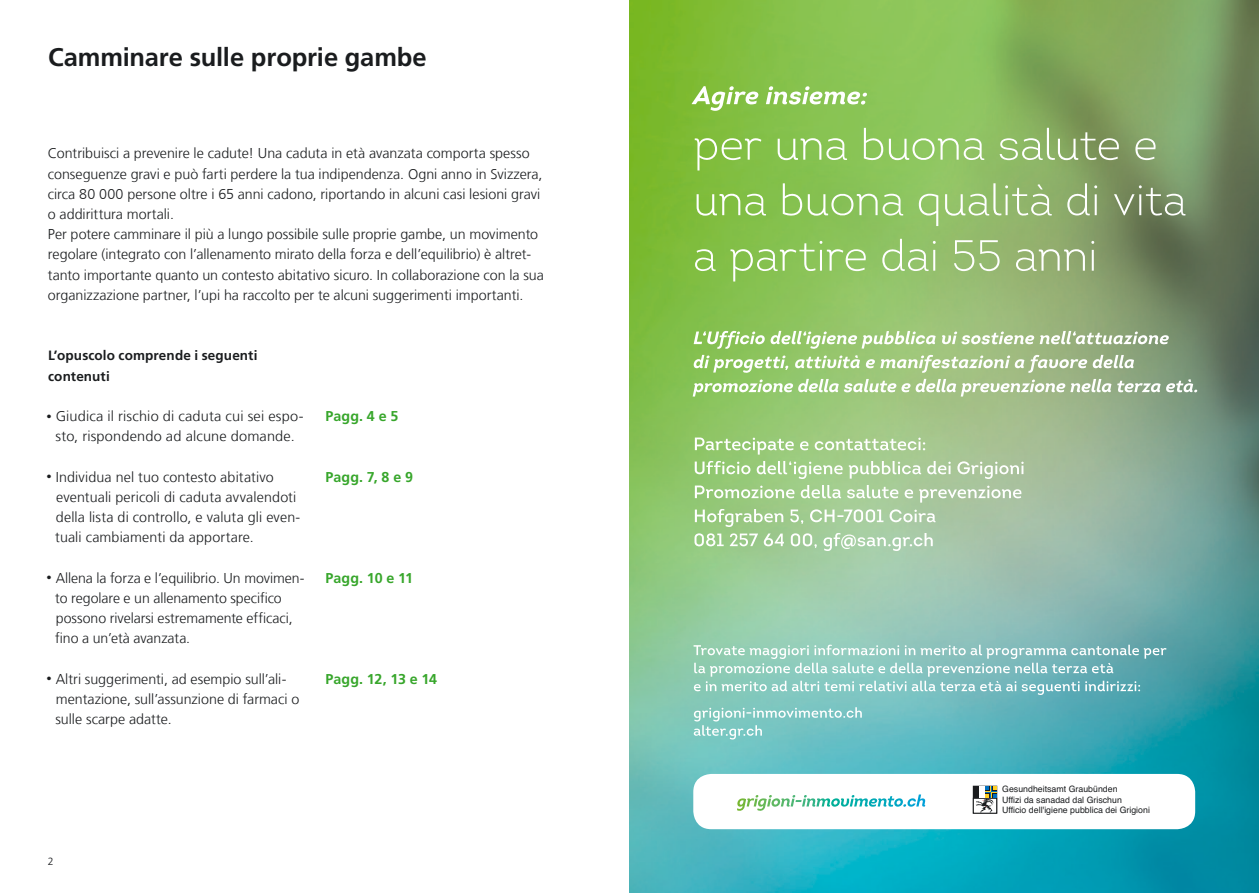
<style>
.page{position:relative;width:1259px;height:893px;background:#fff}
.page>*{position:absolute;margin:0;border:0;box-sizing:border-box;transform-origin:0 0}
.t1{font:700 25.5px "Frutiger LT Com";letter-spacing:-.005em;color:#1a1c1e}
.t2{font:300 14.25px/20.2px "Frutiger LT Com";color:#1a1c1e}
.t3{font:700 14.25px "Frutiger LT Com";letter-spacing:-.005em;color:#37a62b}
.t4{font:700 13.5px/20.2px "Frutiger LT Com";letter-spacing:.01em;color:#1a1c1e}
.t5{font:300 10.5px "Frutiger LT Com";color:#1a1c1e}
.t6{font:8.85px/10.5px "Helvetica";color:#1a1c1e}
.s1{font-size:10.5px}
</style>
<div class="page">
<img style="left:629px;top:0;width:630px;height:893px">
<svg style="left:695px;top:239px;width:399px;height:42px;background:#9ac372"></svg>
<svg style="left:696px;top:183px;width:489px;height:43px;background:#93ba6d"></svg>
<svg style="left:694px;top:128px;width:462px;height:42px;background:#94c06a"></svg>
<svg style="left:691px;top:86px;width:176px;height:26px"></svg>
<svg style="left:694px;top:485px;width:328px;height:66px;background:#b0d0a6"></svg>
<svg style="left:695px;top:438px;width:328px;height:41px;background:#b0d19b"></svg>
<svg style="left:692px;top:330px;width:505px;height:67px;background:#a9c790"></svg>
<div style="left:693px;top:774px;width:502px;height:55px;background:#fff;border-radius:18px"></div>
<svg style="left:746px;top:794px;width:179px;height:13px"></svg>
<svg style="left:972px;top:786px;width:25px;height:28px"></svg>
<svg style="left:694px;top:707px;width:168px;height:32px;background:#89ccc9"></svg>
<svg style="left:693px;top:644px;width:473px;height:51px;background:#92c8c4"></svg>
<h1 class="t1" style="left:48px;top:42px;width:380px">Camminare sulle proprie gambe</h1>
<p class="t2" style="left:48px;top:143px;width:497px">Contribuisci a prevenire le cadute! Una caduta in età avanzata comporta spesso conseguenze gravi e può farti perdere la tua indipendenza. Ogni anno in Svizzera, circa 80 000 persone oltre i 65 anni cadono, riportando in alcuni casi lesioni gravi o addirittura mortali.<br>Per potere camminare il più a lungo possibile sulle proprie gambe, un movimento regolare (integrato con l’allenamento mirato della forza e dell’equilibrio) è altret&shy;tanto importante quanto un contesto abitativo sicuro. In collaborazione con la sua organizzazione partner, l’upi ha raccolto per te alcuni suggerimenti importanti.</p>
<p class="t4" style="left:48px;top:346px;width:211px">L’opuscolo comprende i seguenti contenuti</p>
<p class="t2" style="left:47px;top:406px;width:258px;text-align:center"><span class="s1">•</span> Giudica il rischio di caduta cui sei espo&shy;sto, rispondendo ad alcune domande.</p>
<p class="t2" style="left:55px;top:467px;width:247px;text-indent:-9px"><span class="s1">•</span> Individua nel tuo contesto abitativo eventuali pericoli di caduta avvalendoti della lista di controllo, e valuta gli even&shy;tuali cambiamenti da apportare.</p>
<p class="t2" style="left:55px;top:568px;width:251px;text-indent:-9px"><span class="s1">•</span> Allena la forza e l’equilibrio. Un movimen&shy;to regolare e un allenamento specifico possono rivelarsi estremamente efficaci, fino a un’età avanzata.</p>
<p class="t2" style="left:56px;top:669px;width:245px;text-indent:-9px"><span class="s1">•</span> Altri suggerimenti, ad esempio sull’ali&shy;mentazione, sull’assunzione di farmaci o sulle scarpe adatte.</p>
<p class="t3" style="left:326px;top:408px;width:74px">Pagg. 4 e 5</p>
<p class="t3" style="left:326px;top:468px;width:89px">Pagg. 7, 8 e 9</p>
<p class="t3" style="left:326px;top:569px;width:89px">Pagg. 10 e 11</p>
<p class="t3" style="left:326px;top:670px;width:113px">Pagg. 12, 13 e 14</p>
<p class="t5" style="left:48px;top:856px;width:7px">2</p>
<p class="t6" style="left:1002px;top:784px;width:149px">Gesundheitsamt Graubünden<br>Uffizi da sanadad dal Grischun<br>Ufficio dell'igiene pubblica dei Grigioni</p>
</div>
